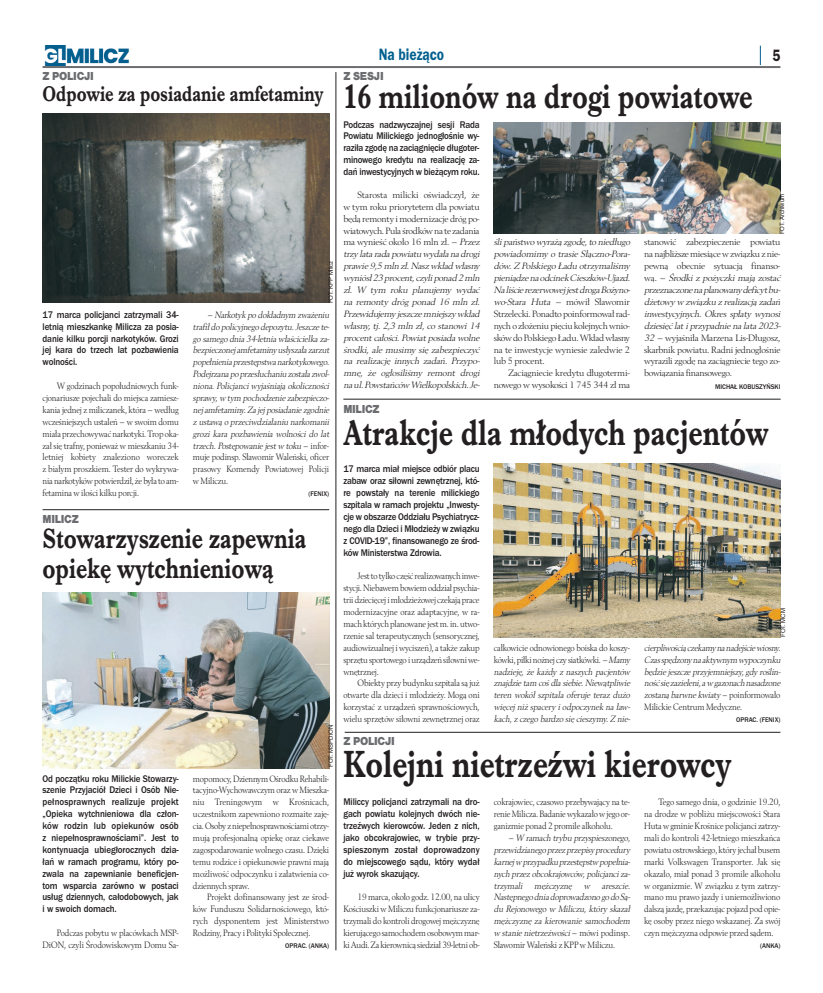
<style>
.page{position:relative;width:823px;height:993px;background:#fff}
.page>*{position:absolute;margin:0;border:0;box-sizing:border-box;transform-origin:0 0}
.t1{font:700 39px "Imprint URWTCE";color:#231f20;scale:.8 1}
.t2{font:700 37px "Imprint URWTCE";color:#231f20;scale:.8 1}
.t3{font:700 35px "Imprint URWTCE";color:#231f20;scale:.8 1}
.t4{font:700 29px/30px "Imprint URWTCE";color:#231f20;scale:.8 1}
.t5{font:700 22px "Imprint URWTCE";color:#231f20;scale:.8 1}
.t6{font:17px "Franklin Got URWTCE Dem";color:#03608e;scale:.8 1}
.t7{font:17px "Franklin Got URWTCE Dem";color:#231f20;scale:.8 1}
.t8{font:900 12px "Nimbus San TCE";letter-spacing:-.025em;color:#6c6d70;scale:.9 1}
.t9{font:500 10px/11.9px "Franklin Got URWTCE";letter-spacing:-.01em;color:#231f20;text-align:justify;scale:.9 1}
.t10{font:9.6px/11.9px "Berling TCE";letter-spacing:-.02em;color:#231f20;text-align:justify;scale:.9 1}
.t11{font:italic 9.6px/11.9px "Berling TCE";letter-spacing:-.015em;color:#231f20;scale:.9 1}
.t12{font:italic 9.6px/11.9px "Berling TCE";letter-spacing:-.015em;color:#231f20}
.t13{font:9.6px/11.9px "Berling TCE";letter-spacing:-.02em;color:#231f20;text-align:right}
.t14{font:500 7px "Franklin Got URWTCE";color:#231f20;scale:.95 1}
.t15{font:6px "Helvetica";letter-spacing:-.005em;color:#231f20}
.s1{font-style:normal}
.s2{font-style:italic}
</style>
<div class="page">
<img style="left:44px;top:46px;width:86px;height:19px">
<hr style="left:43px;top:66px;width:737px;height:2px;background:#6c6d70">
<svg style="left:759px;top:46px;width:1px;height:19px"></svg>
<img style="left:43px;top:592px;width:286px;height:175px">
<img style="left:43px;top:113px;width:286px;height:189px">
<hr style="left:335px;top:72px;width:1px;height:878px;background:#231f20">
<img style="left:493px;top:122px;width:287px;height:111px">
<img style="left:493px;top:463px;width:287px;height:174px">
<hr style="left:43px;top:509px;width:286px;height:1px;background:#231f20">
<hr style="left:344px;top:731px;width:436px;height:1px;background:#231f20">
<hr style="left:343px;top:398px;width:437px;height:1px;background:#231f20">
<p class="t8" style="left:43px;top:69px;width:59px">Z POLICJI</p>
<h3 class="t5" style="left:43px;top:81px;width:352px">Odpowie za posiadanie amfetaminy</h3>
<p class="t9" style="left:43px;top:308px;width:153px">17 marca policjanci zatrzymali 34- letnią mieszkankę Milicza za posia&shy;danie kilku porcji narkotyków. Grozi jej kara do trzech lat pozbawienia wolności.</p>
<p class="t10" style="left:43px;top:380px;width:153px;text-indent:14px">W godzinach popołudniowych funk&shy;cjonariusze pojechali do miejsca zamiesz&shy;kania jednej z miliczanek, która – według wcześniejszych ustaleń – w swoim domu miała przechowywać narkotyki. Trop oka&shy;zał się trafny, ponieważ w mieszkaniu 34- letniej kobiety znaleziono woreczek z białym proszkiem. Tester do wykrywa&shy;nianarkotykówpotwierdził, że była to am&shy;fetamina w ilości kilku porcji.</p>
<p class="t15" style="left:328px;top:303px;width:44px;rotate:-90deg">FOT. KPP Milicz</p>
<p class="t11" style="left:193px;top:308px;width:154px;text-indent:14px">– Narkotyk po dokładnym zważeniu trafił do policyjnego depozytu. Jeszcze te&shy;go samego dnia 34-letnia właścicielka za&shy;bezpieczonej amfetaminy usłyszała zarzut popełnienia przestępstwanarkotykowego.<br>Podejrzana po przesłuchaniuzostała zwol&shy;niona. Policjanci wyjaśniają okoliczności sprawy, w tym pochodzenie zabezpieczo&shy;nej amfetaminy. Za jej posiadanie zgodnie z ustawą o przeciwdziałaniu narkomanii grozi kara pozbawienia wolności do lat trzech.Postępowaniejest w toku<span class="s1">– infor&shy;muje podinsp. Sławomir Waleński, oficer prasowy Komendy Powiatowej Policji w Miliczu.</span></p>
<p class="t14" style="left:308px;top:489px;width:23px">(FENIX)</p>
<p class="t8" style="left:43px;top:511px;width:42px">MILICZ</p>
<h3 class="t4" style="left:43px;top:522px;width:331px">Stowarzyszenie zapewnia opiekę wytchnieniową</h3>
<p class="t15" style="left:328px;top:766px;width:44px;rotate:-90deg">FOT. MSPDiON</p>
<p class="t9" style="left:43px;top:771px;width:153px">Od początku roku Milickie Stowarzy&shy;szenie Przyjaciół Dzieci i Osób Nie&shy;pełnosprawnych realizuje projekt „Opieka wytchnieniowa dla człon&shy;ków rodzin lub opiekunów osób z niepełnosprawnościami”. Jest to kontynuacja ubiegłorocznych dzia&shy;łań w ramach programu, który po&shy;zwala na zapewnianie beneficjen&shy;tom wsparcia zarówno w postaci usług dziennych, całodobowych, jak i w swoich domach.</p>
<p class="t10" style="left:43px;top:926px;width:152px;text-align:right">Podczas pobytu w placówkach MSP-<br>DiON, czyli Środowiskowym Domu Sa-</p>
<p class="t10" style="left:193px;top:772px;width:153px">mopomocy,DziennymOśrodkuRehabili&shy;tacyjno-Wychowawczym oraz w Mieszka&shy;niu Treningowym w Krośnicach, uczestnikom zapewniono rozmaite zaję&shy;cia.Osoby zniepełnosprawnościami otrzy&shy;mują profesjonalną opiekę oraz ciekawe zagospodarowanie wolnego czasu. Dzięki temu rodzice i opiekunowie prawni mają możliwość odpoczynku i załatwienia co&shy;dziennych spraw.</p>
<p class="t10" style="left:193px;top:890px;width:153px;text-indent:14px">Projekt dofinansowany jest ze środ&shy;ków Funduszu Solidarnościowego, któ&shy;rych dysponentem jest Ministerstwo Rodziny, Pracy i Polityki Społecznej.</p>
<p class="t14" style="left:285px;top:941px;width:48px">OPRAC. (ANKA)</p>
<h3 class="t6" style="left:378px;top:44px;width:83px">Na bieżąco</h3>
<h3 class="t7" style="left:772px;top:45px;width:11px">5</h3>
<p class="t8" style="left:343px;top:69px;width:46px">Z SESJI</p>
<h3 class="t3" style="left:343px;top:75px;width:512px">16 milionów na drogi powiatowe</h3>
<p class="t9" style="left:343px;top:118px;width:153px">Podczas nadzwyczajnej sesji Rada Powiatu Milickiego jednogłośnie wy&shy;raziła zgodę na zaciągnięcie długoter&shy;minowego kredytu na realizację za&shy;dań inwestycyjnych w bieżącym roku.</p>
<p class="t12" style="left:343px;top:188px;width:139px;text-indent:14px"><span class="s1">Starosta milicki oświadczył, że w tym roku priorytetem dla powiatu będą remonty i modernizacje dróg po&shy;wiatowych.Pula środkówna te zadania ma wynieść około 16 mln zł. –</span> Przez trzy lataradapowiatuwydałanadrogi prawie 9,5 mln zł. Nasz wkład własny wyniósł23procent, czyliponad 2mln zł. W tym roku planujemy wydać na remonty dróg ponad 16 mln zł.<br>Przewidujemy jeszcze mniejszy wkład własny, tj. 2,3 mln zł, co stanowi 14 procent całości. Powiat posiada wolne środki, ale musimy się zabezpieczyć na realizację innych zadań. Przypo&shy;mnę, że ogłosiliśmy remont drogi naul.Powstańców Wielkopolskich.Je-</p>
<p class="t12" style="left:493px;top:236px;width:139px">ślipaństwowyrażą zgodę, toniedługo powiadomimy o trasie Słączno-Pora&shy;dów. Z Polskiego Ładu otrzymaliśmy pieniądzenaodcinek Cieszków-Ujazd.<br>Na liście rezerwowej jest drogaBożyno&shy;wo-Stara Huta – <span class="s1">mówił Sławomir Strzelecki.Ponadtopoinformowałrad&shy;nycho złożeniupięciukolejnychwnio&shy;skówdoPolskiegoŁadu.Wkładwłasny na te inwestycje wyniesie zaledwie 2 lub 5 procent.</span></p>
<p class="t13" style="left:493px;top:367px;width:138px">Zaciągniecie kredytu długotermi&shy;nowego w wysokości 1 745 344 zł ma</p>
<p class="t15" style="left:779px;top:234px;width:42px;rotate:-90deg">FOT. Archiwum</p>
<p class="t13" style="left:643px;top:236px;width:139px;text-align:left">stanowić zabezpieczenie powiatu na najbliższe miesiące w związku z nie&shy;pewną obecnie sytuacją finanso&shy;wą. – <span class="s2">Środki z pożyczki mają zostać przeznaczonenaplanowany deficyt bu&shy;dżetowy w związku z realizacją zadań inwestycyjnych. Okres spłaty wynosi dziesięć lat i przypadnie na lata 2023- 32 –</span> wyjaśniła Marzena Lis-Długosz, skarbnik powiatu. Radni jednogłośnie wyrazili zgodę na zaciągniecie tego zo&shy;bowiązania finansowego.</p>
<p class="t14" style="left:714px;top:382px;width:70px">MICHAŁ KOBUSZYŃSKI</p>
<p class="t8" style="left:343px;top:402px;width:42px">MILICZ</p>
<h2 class="t2" style="left:343px;top:410px;width:532px">Atrakcje dla młodych pacjentów</h2>
<p class="t9" style="left:343px;top:463px;width:153px">17 marca miał miejsce odbiór placu zabaw oraz siłowni zewnętrznej, któ&shy;re powstały na terenie milickiego szpitala w ramach projektu „Inwesty&shy;cje w obszarze Oddziału Psychiatrycz&shy;nego dla Dzieci i Młodzieży w związku z COVID-19”, finansowanego ze środ&shy;ków Ministerstwa Zdrowia.</p>
<p class="t10" style="left:343px;top:570px;width:153px;text-indent:14px">Jestto tylko część realizowanychinwe&shy;stycji.Niebawembowiemoddziałpsychia&shy;trii dziecięcejimłodzieżowej czekają prace modernizacyjne oraz adaptacyjne, w ra&shy;mach których planowane jest m. in. utwo&shy;rzenie sal terapeutycznych (sensorycznej, audiowizualnej i wyciszeń), a także zakup sprzętusportowego iurządzeńsiłowniwe&shy;wnętrznej.</p>
<p class="t10" style="left:343px;top:677px;width:153px;text-indent:14px">Obiekty przy budynku szpitala są już otwarte dla dzieci i młodzieży. Mogą oni korzystać z urządzeń sprawnościowych, wielu sprzętów siłowni zewnętrznej oraz</p>
<p class="t15" style="left:780px;top:637px;width:30px;rotate:-90deg">FOT. MCM</p>
<p class="t11" style="left:493px;top:641px;width:154px"><span class="s1">całkowicie odnowionego boiska do koszy&shy;kówki,piłkinożnej czy siatkówki.</span>–Mamy nadzieję, że każdy z naszych pacjentów znajdzie tam coś dla siebie. Niewątpliwie teren wokół szpitala oferuje teraz dużo więcej niż spacery i odpoczynek na ław&shy;kach, z czego bardzo się cieszymy. Z nie-</p>
<p class="t11" style="left:643px;top:641px;width:154px">cierpliwością czekamy nanadejściewiosny.<br>Czasspędzonynaaktywnymwypoczynku będzie jeszcze przyjemniejszy, gdy roślin&shy;ność się zazieleni, aw gazonach nasadzone zostaną barwnekwiaty <span class="s1">– poinformowało Milickie Centrum Medyczne.</span></p>
<p class="t14" style="left:735px;top:715px;width:48px">OPRAC. (FENIX)</p>
<p class="t8" style="left:343px;top:733px;width:59px">Z POLICJI</p>
<h1 class="t1" style="left:343px;top:740px;width:486px">Kolejni nietrzeźwi kierowcy</h1>
<p class="t9" style="left:343px;top:795px;width:153px">Miliccy policjanci zatrzymali na dro&shy;gach powiatu kolejnych dwóch nie&shy;trzeźwych kierowców. Jeden z nich, jako obcokrajowiec, w trybie przy&shy;spieszonym został doprowadzony do miejscowego sądu, który wydał już wyrok skazujący.</p>
<p class="t10" style="left:343px;top:890px;width:153px;text-indent:14px">19 marca, około godz. 12.00, na ulicy Kościuszki w Miliczu funkcjonariusze za&shy;trzymali do kontroli drogowej mężczyznę kierującego samochodemosobowymmar&shy;kiAudi.Za kierownicą siedział39-letni ob-</p>
<p class="t10" style="left:493px;top:795px;width:152px">cokrajowiec, czasowo przebywający na te&shy;renieMilicza.Badaniewykazałowjego or&shy;ganizmie ponad 2 promile alkoholu.</p>
<p class="t11" style="left:493px;top:831px;width:154px;text-indent:14px">– W ramach trybu przyspieszonego, przewidzianego przez przepisy procedury karnej w przypadkuprzestępstw popełnia&shy;nych przez obcokrajowców, policjanci za&shy;trzymali mężczyznę w areszcie.<br>NastępnegodniadoprowadzonogodoSą&shy;du Rejonowego w Miliczu, który skazał mężczyznę za kierowanie samochodem w stanienietrzeźwości<span class="s1">– mówi podinsp.<br>Sławomir Waleński z KPP w Miliczu.</span></p>
<p class="t10" style="left:643px;top:795px;width:153px;text-indent:14px">Tego samego dnia, o godzinie 19.20, na drodze w pobliżu miejscowości Stara HutawgminieKrośnice policjanci zatrzy&shy;mali do kontroli 42-letniego mieszkańca powiatuostrowskiego, który jechał busem marki Volkswagen Transporter. Jak się okazało, miał ponad 3 promile alkoholu w organizmie. W związku z tym zatrzy&shy;mano mu prawo jazdy i uniemożliwiono dalszą jazdę, przekazując pojazd pod opie&shy;kę osoby przez niego wskazanej. Za swój czyn mężczyzna odpowie przed sądem.</p>
<p class="t14" style="left:759px;top:941px;width:23px">(ANKA)</p>
</div>
